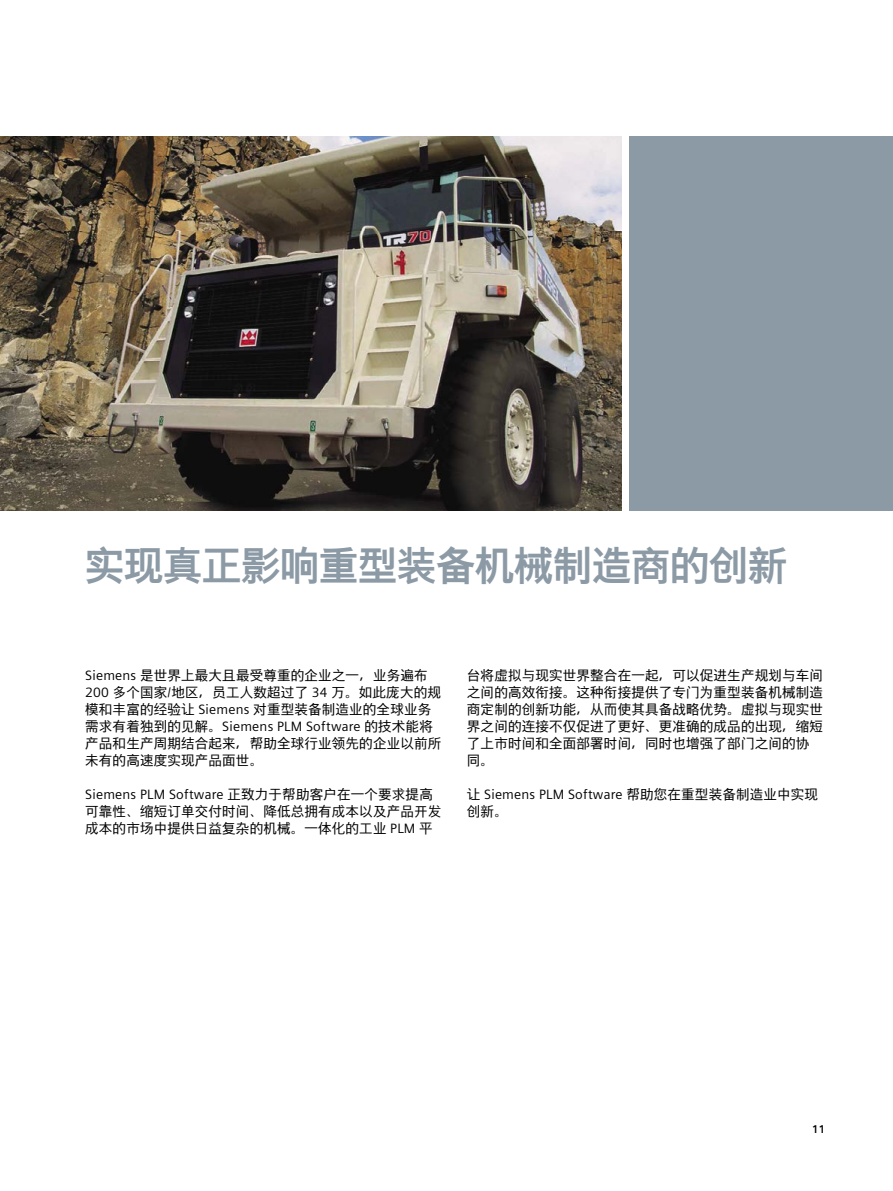
<style>
.page{position:relative;width:893px;height:1191px;background:#fff}
.page>*{position:absolute;margin:0;border:0;box-sizing:border-box;transform-origin:0 0}
.t1{font:700 39px "Siemens Sans Global";color:#8c9aa6}
.t2{font:13.5px/17px "Siemens Sans Global";letter-spacing:.015em;color:#000}
.t3{font:700 11.25px "Siemens Sans Global";color:#000}
</style>
<div class="page">
<img style="left:0;top:136px;width:621px;height:374px">
<div style="left:629px;top:136px;width:264px;height:374px;background:#8c9aa6"></div>
<h1 class="t1" style="left:85px;top:542px;width:703px">实现真正影响重型装备机械制造商的创新</h1>
<p class="t2" style="left:85px;top:667px;width:358px">Siemens 是世界上最大且最受尊重的企业之一，业务遍布<br>200 多个国家/地区，员工人数超过了 34 万。如此庞大的规模和丰富的经验让 Siemens 对重型装备制造业的全球业务需求有着独到的见解。Siemens PLM Software 的技术能将产品和生产周期结合起来，帮助全球行业领先的企业以前所未有的高速度实现产品面世。</p>
<p class="t2" style="left:85px;top:786px;width:358px">Siemens PLM Software 正致力于帮助客户在一个要求提高可靠性、缩短订单交付时间、降低总拥有成本以及产品开发成本的市场中提供日益复杂的机械。一体化的工业 PLM 平</p>
<p class="t2" style="left:467px;top:667px;width:358px">台将虚拟与现实世界整合在一起，可以促进生产规划与车间之间的高效衔接。这种衔接提供了专门为重型装备机械制造商定制的创新功能，从而使其具备战略优势。虚拟与现实世界之间的连接不仅促进了更好、更准确的成品的出现，缩短了上市时间和全面部署时间，同时也增强了部门之间的协同。</p>
<p class="t2" style="left:467px;top:786px;width:353px">让 Siemens PLM Software 帮助您在重型装备制造业中实现创新。</p>
<p class="t3" style="left:812px;top:1122px;width:15px">11</p>
</div>
